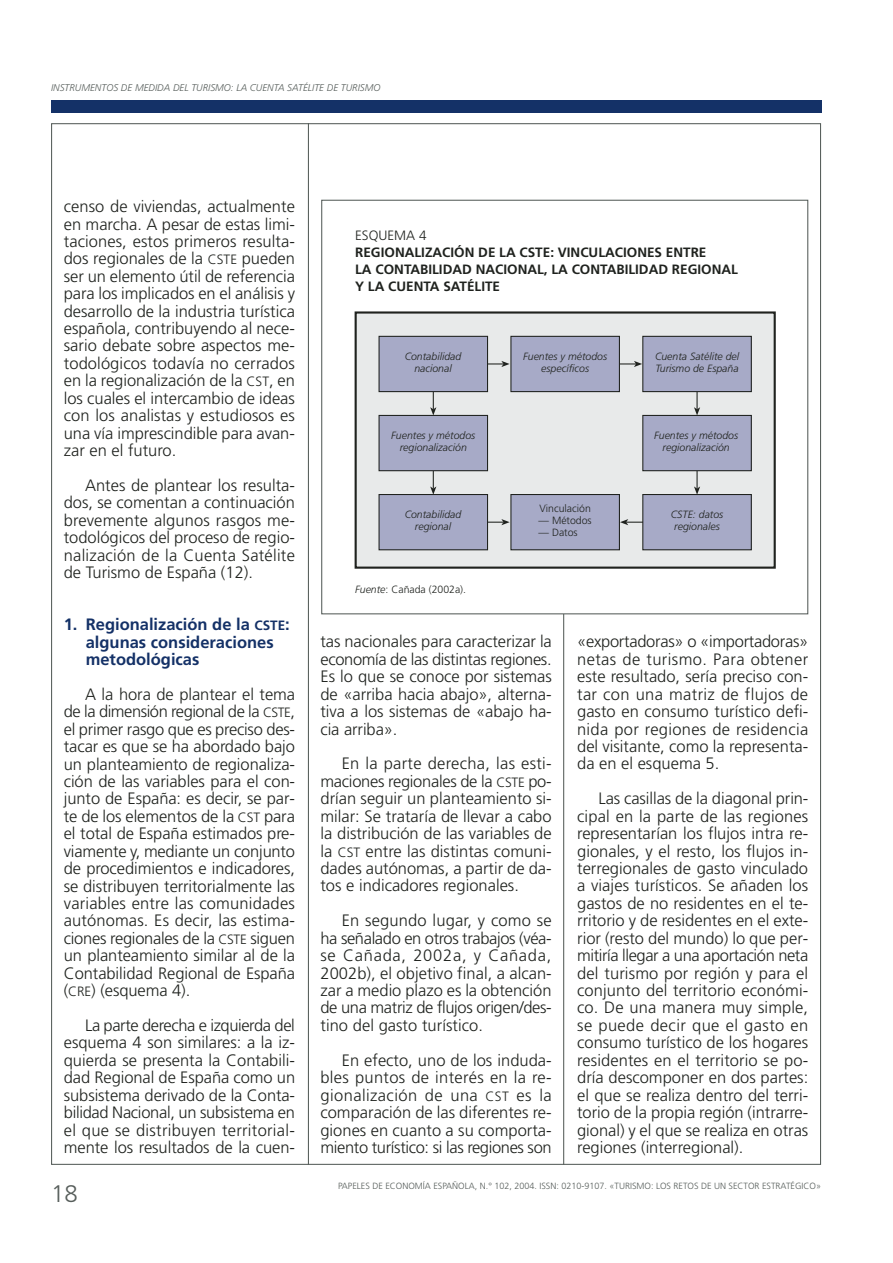
<style>
.page{position:relative;width:893px;height:1263px;background:#fff}
.page>*{position:absolute;margin:0;border:0;box-sizing:border-box;transform-origin:0 0}
.t1{font:300 24px "Frutiger";color:#575e5b}
.t2{font:300 16.5px/17.4px "Frutiger";color:#1f221e;text-align:justify}
.t3{font:700 16.5px/17.4px "Frutiger";color:#143167}
.t4{font:700 13.5px/17.2px "Frutiger";color:#1f221e}
.t5{font:300 13.5px "Frutiger";color:#1f221e}
.t6{font:italic 300 10.5px/12px "Frutiger";color:#1f221e;text-align:center}
.t7{font:300 10.5px "Frutiger";color:#1f221e}
.t8{font:italic 300 9.75px "Frutiger";color:#575e5b}
.t9{font:300 9px "Frutiger";color:#575e5b}
.s1{font-size:13.5px}
.s2{font-style:italic}
</style>
<div class="page">
<div style="left:51px;top:100px;width:770px;height:13px;background:#143167"></div>
<hr style="left:308px;top:123px;width:1px;height:1042px;background:#575e5b">
<hr style="left:563px;top:603px;width:1px;height:562px;background:#575e5b">
<div style="left:355px;top:313px;width:419px;height:255px;background:#e8eaea"></div>
<div style="left:354px;top:311px;width:421px;height:258px;border:2px solid #1f221e"></div>
<hr style="left:433px;top:353px;width:1px;height:56px;background:#1f221e">
<svg style="left:430px;top:407px;width:6px;height:8px"></svg>
<hr style="left:433px;top:432px;width:1px;height:57px;background:#1f221e">
<svg style="left:430px;top:486px;width:6px;height:8px"></svg>
<hr style="left:457px;top:363px;width:46px;height:2px;background:#1f221e">
<svg style="left:501px;top:361px;width:8px;height:6px"></svg>
<hr style="left:590px;top:363px;width:46px;height:2px;background:#1f221e">
<svg style="left:634px;top:361px;width:8px;height:6px"></svg>
<hr style="left:696px;top:353px;width:1px;height:56px;background:#1f221e">
<svg style="left:694px;top:407px;width:6px;height:8px"></svg>
<hr style="left:696px;top:432px;width:1px;height:57px;background:#1f221e">
<svg style="left:694px;top:486px;width:6px;height:8px"></svg>
<hr style="left:457px;top:522px;width:46px;height:1px;background:#1f221e">
<svg style="left:501px;top:519px;width:8px;height:6px"></svg>
<svg style="left:620px;top:519px;width:22px;height:6px"></svg>
<div style="left:379px;top:336px;width:108px;height:56px;background:#a7aac7"></div>
<div style="left:378px;top:336px;width:110px;height:56px;border:1px solid #1f221e"></div>
<div style="left:511px;top:336px;width:108px;height:56px;background:#a7aac7"></div>
<div style="left:510px;top:336px;width:110px;height:56px;border:1px solid #1f221e"></div>
<div style="left:642px;top:336px;width:109px;height:56px;background:#a7aac7"></div>
<div style="left:642px;top:336px;width:109px;height:56px;border:1px solid #1f221e"></div>
<div style="left:379px;top:415px;width:108px;height:56px;background:#a7aac7"></div>
<div style="left:378px;top:415px;width:110px;height:56px;border:1px solid #1f221e"></div>
<div style="left:642px;top:415px;width:109px;height:56px;background:#a7aac7"></div>
<div style="left:642px;top:415px;width:109px;height:56px;border:1px solid #1f221e"></div>
<div style="left:379px;top:495px;width:108px;height:55px;background:#a7aac7"></div>
<div style="left:378px;top:494px;width:110px;height:56px;border:1px solid #1f221e"></div>
<div style="left:511px;top:495px;width:108px;height:55px;background:#a7aac7"></div>
<div style="left:510px;top:494px;width:110px;height:56px;border:1px solid #1f221e"></div>
<div style="left:642px;top:495px;width:109px;height:55px;background:#a7aac7"></div>
<div style="left:642px;top:494px;width:109px;height:56px;border:1px solid #1f221e"></div>
<p class="t8" style="left:51px;top:84px;width:331px">INSTRUMENTOS DE MEDIDA DEL TURISMO: LA CUENTA SATÉLITE DE TURISMO</p>
<p class="t2" style="left:64px;top:199px;width:233px">censo de viviendas, actualmente en marcha. A pesar de estas limi&shy;taciones, estos primeros resulta&shy;dos regionales de la <span class="s1">CSTE</span> pueden ser un elemento útil de referencia para los implicados en el análisis y desarrollo de la industria turística española, contribuyendo al nece&shy;sario debate sobre aspectos me&shy;todológicos todavía no cerrados en la regionalización de la <span class="s1">CST</span>, en los cuales el intercambio de ideas con los analistas y estudiosos es una vía imprescindible para avan&shy;zar en el futuro.</p>
<p class="t2" style="left:64px;top:478px;width:233px;text-indent:21px">Antes de plantear los resulta&shy;dos, se comentan a continuación brevemente algunos rasgos me&shy;todológicos del proceso de regio&shy;nalización de la Cuenta Satélite de Turismo de España (12).</p>
<p class="t3" style="left:86px;top:617px;width:206px;text-indent:-22px">1. Regionalización de la <span class="s1">CSTE</span>: algunas consideraciones metodológicas</p>
<p class="t2" style="left:64px;top:687px;width:233px;text-indent:21px">A la hora de plantear el tema de la dimensión regional de la <span class="s1">CSTE</span>, el primer rasgo que es preciso des&shy;tacar es que se ha abordado bajo un planteamiento de regionaliza&shy;ción de las variables para el con&shy;junto de España: es decir, se par&shy;te de los elementos de la <span class="s1">CST</span> para el total de España estimados pre&shy;viamente y, mediante un conjunto de procedimientos e indicadores, se distribuyen territorialmente las variables entre las comunidades autónomas. Es decir, las estima&shy;ciones regionales de la <span class="s1">CSTE</span> siguen un planteamiento similar al de la Contabilidad Regional de España (<span class="s1">CRE</span>) (esquema 4).</p>
<p class="t2" style="left:64px;top:1018px;width:233px;text-indent:21px">La parte derecha e izquierda del esquema 4 son similares: a la iz&shy;quierda se presenta la Contabili&shy;dad Regional de España como un subsistema derivado de la Conta&shy;bilidad Nacional, un subsistema en el que se distribuyen territorial&shy;mente los resultados de la cuen-</p>
<p class="t5" style="left:355px;top:229px;width:73px">ESQUEMA 4</p>
<p class="t4" style="left:355px;top:245px;width:384px">REGIONALIZACIÓN DE LA CSTE: VINCULACIONES ENTRE<br>LA CONTABILIDAD NACIONAL, LA CONTABILIDAD REGIONAL<br>Y LA CUENTA SATÉLITE</p>
<p class="t6" style="left:404px;top:351px;width:58px">Contabilidad nacional</p>
<p class="t6" style="left:523px;top:351px;width:86px">Fuentes y métodos específicos</p>
<p class="t6" style="left:655px;top:351px;width:86px;text-align:left">Cuenta Satélite del<br>Turismo de España</p>
<p class="t6" style="left:391px;top:431px;width:86px">Fuentes y métodos regionalización</p>
<p class="t6" style="left:654px;top:431px;width:86px">Fuentes y métodos regionalización</p>
<p class="t6" style="left:404px;top:510px;width:58px">Contabilidad regional</p>
<p class="t7" style="left:539px;top:505px;width:53px">Vinculación</p>
<p class="t7" style="left:538px;top:517px;width:55px">— Métodos</p>
<p class="t7" style="left:538px;top:529px;width:41px">— Datos</p>
<p class="t6" style="left:670px;top:510px;width:54px">CSTE: datos regionales</p>
<p class="t7" style="left:355px;top:585px;width:112px"><span class="s2">Fuente</span>: Cañada (2002a).</p>
<p class="t2" style="left:320px;top:634px;width:233px">tas nacionales para caracterizar la economía de las distintas regiones.<br>Es lo que se conoce por sistemas de «arriba hacia abajo», alterna&shy;tiva a los sistemas de «abajo ha&shy;cia arriba».</p>
<p class="t2" style="left:320px;top:756px;width:233px;text-indent:21px">En la parte derecha, las esti&shy;maciones regionales de la <span class="s1">CSTE</span> po&shy;drían seguir un planteamiento si&shy;milar: Se trataría de llevar a cabo la distribución de las variables de la <span class="s1">CST</span> entre las distintas comuni&shy;dades autónomas, a partir de da&shy;tos e indicadores regionales.</p>
<p class="t2" style="left:320px;top:913px;width:233px;text-indent:21px">En segundo lugar, y como se ha señalado en otros trabajos (véa&shy;se Cañada, 2002a, y Cañada, 2002b), el objetivo final, a alcan&shy;zar a medio plazo es la obtención de una matriz de flujos origen/des&shy;tino del gasto turístico.</p>
<p class="t2" style="left:320px;top:1053px;width:233px;text-indent:21px">En efecto, uno de los induda&shy;bles puntos de interés en la re&shy;gionalización de una <span class="s1">CST</span> es la comparación de las diferentes re&shy;giones en cuanto a su comporta&shy;miento turístico: si las regiones son</p>
<p class="t2" style="left:577px;top:634px;width:233px">«exportadoras» o «importadoras» netas de turismo. Para obtener este resultado, sería preciso con&shy;tar con una matriz de flujos de gasto en consumo turístico defi&shy;nida por regiones de residencia del visitante, como la representa&shy;da en el esquema 5.</p>
<p class="t2" style="left:577px;top:791px;width:233px;text-indent:21px">Las casillas de la diagonal prin&shy;cipal en la parte de las regiones representarían los flujos intra re&shy;gionales, y el resto, los flujos in&shy;terregionales de gasto vinculado a viajes turísticos. Se añaden los gastos de no residentes en el te&shy;rritorio y de residentes en el exte&shy;rior (resto del mundo) lo que per&shy;mitiría llegar a una aportación neta del turismo por región y para el conjunto del territorio económi&shy;co. De una manera muy simple, se puede decir que el gasto en consumo turístico de los hogares residentes en el territorio se po&shy;dría descomponer en dos partes: el que se realiza dentro del terri&shy;torio de la propia región (intrarre&shy;gional) y el que se realiza en otras regiones (interregional).</p>
<h1 class="t1" style="left:51px;top:1184px;width:28px">18</h1>
<p class="t9" style="left:338px;top:1182px;width:484px">PAPELES DE ECONOMÍA ESPAÑOLA, N.° 102, 2004. ISSN: 0210-9107. «TURISMO: LOS RETOS DE UN SECTOR ESTRATÉGICO»</p>
</div>
